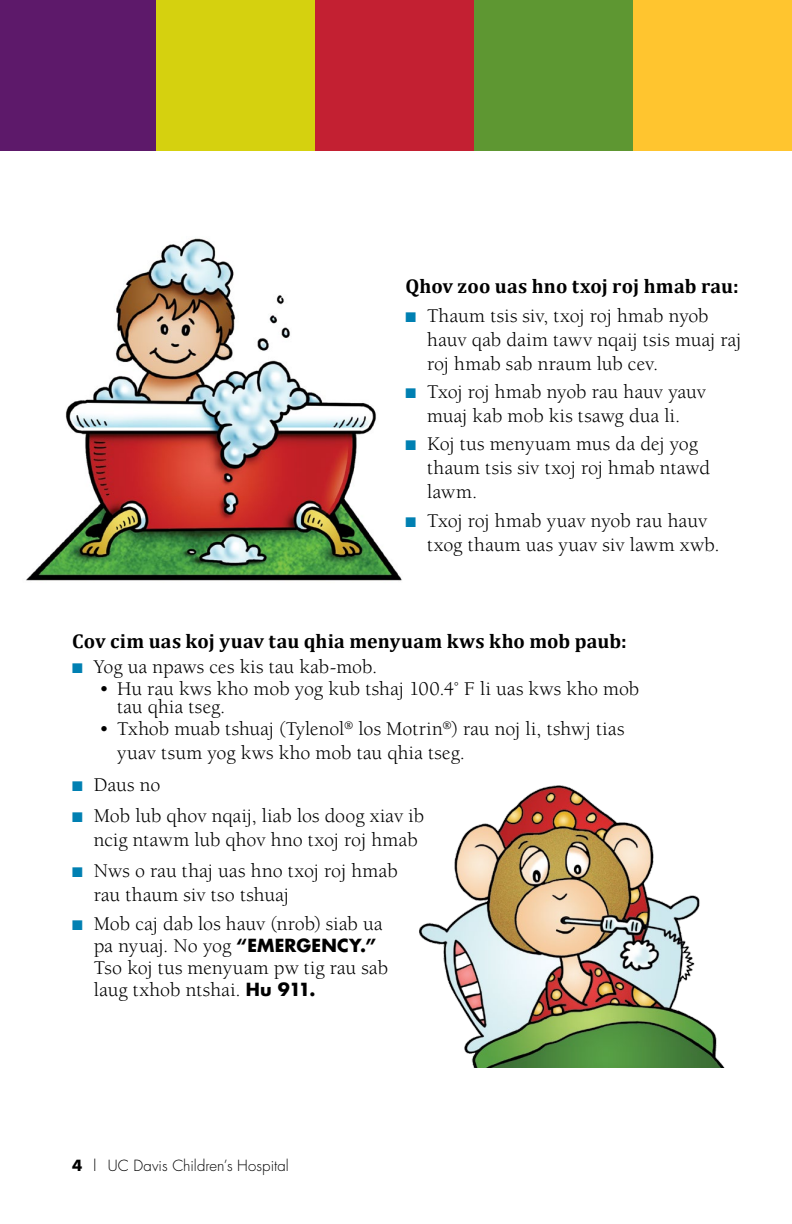
<style>
.page{position:relative;width:792px;height:1224px;background:#fff}
.page>*{position:absolute;margin:0;border:0;box-sizing:border-box;transform-origin:0 0}
.t1{font:20px/24px "Berkeley";color:#000}
.Subhead{font:700 20px "Cambria";letter-spacing:.01em;color:#000}
.t2{font:300 15px "Futura";color:#000}
.s1{color:#0080b2}
.s2{font-family:"Futura";font-weight:700;font-size:17.6px}
.s3{font-weight:700}
</style>
<div class="page">
<img style="left:26px;top:238px;width:376px;height:343px">
<img style="left:419px;top:785px;width:305px;height:282px">
<div style="left:0;top:0;width:156px;height:151px;background:#5d196a"></div>
<div style="left:156px;top:0;width:159px;height:151px;background:#d5d10f"></div>
<div style="left:315px;top:0;width:159px;height:151px;background:#c32032"></div>
<div style="left:474px;top:0;width:159px;height:151px;background:#5e9732"></div>
<div style="left:633px;top:0;width:159px;height:151px;background:#ffc52f"></div>
<p class="Subhead" style="left:406px;top:274px;width:335px">Qhov zoo uas hno txoj roj hmab rau:</p>
<p class="t1" style="left:427px;top:304px;width:316px;text-indent:-22px"><span class="s1">■</span> Thaum tsis siv, txoj roj hmab nyob hauv qab daim tawv nqaij tsis muaj raj roj hmab sab nraum lub cev.</p>
<p class="t1" style="left:406px;top:380px;width:302px;text-align:center"><span class="s1">■</span> Txoj roj hmab nyob rau hauv yauv muaj kab mob kis tsawg dua li.</p>
<p class="t1" style="left:427px;top:433px;width:285px;text-indent:-22px"><span class="s1">■</span> Koj tus menyuam mus da dej yog thaum tsis siv txoj roj hmab ntawd lawm.</p>
<p class="t1" style="left:427px;top:509px;width:294px;text-indent:-22px"><span class="s1">■</span> Txoj roj hmab yuav nyob rau hauv txog thaum uas yuav siv lawm xwb.</p>
<p class="Subhead" style="left:72px;top:629px;width:556px">Cov cim uas koj yuav tau qhia menyuam kws kho mob paub:</p>
<p class="t1" style="left:72px;top:655px;width:307px"><span class="s1">■</span> Yog ua npaws ces kis tau kab-mob.</p>
<p class="t1" style="left:117px;top:680px;width:524px;line-height:18px;text-indent:-18px">• Hu rau kws kho mob yog kub tshaj 100.4˚ F li uas kws kho mob tau qhia tseg.</p>
<p class="t1" style="left:117px;top:718px;width:509px;text-indent:-18px">• Txhob muab tshuaj (Tylenol<sup>®</sup> los Motrin<sup>®</sup>) rau noj li, tshwj tias yuav tsum yog kws kho mob tau qhia tseg.</p>
<p class="t1" style="left:72px;top:773px;width:90px"><span class="s1">■</span> Daus no</p>
<p class="t1" style="left:94px;top:804px;width:332px;text-indent:-22px"><span class="s1">■</span> Mob lub qhov nqaij, liab los doog xiav ib ncig ntawm lub qhov hno txoj roj hmab</p>
<p class="t1" style="left:94px;top:859px;width:306px;text-indent:-22px"><span class="s1">■</span> Nws o rau thaj uas hno txoj roj hmab rau thaum siv tso tshuaj</p>
<p class="t1" style="left:94px;top:913px;width:296px;line-height:22px;text-indent:-22px"><span class="s1">■</span> Mob caj dab los hauv (nrob) siab ua pa nyuaj. No yog <span class="s2">“EMERGENCY.”<br></span>Tso koj tus menyuam pw tig rau sab laug txhob ntshai. <span class="s2">Hu 911.</span></p>
<p class="t2" style="left:72px;top:1156px;width:218px"><span class="s3">4</span> | UC Davis Children’s Hospital</p>
</div>
